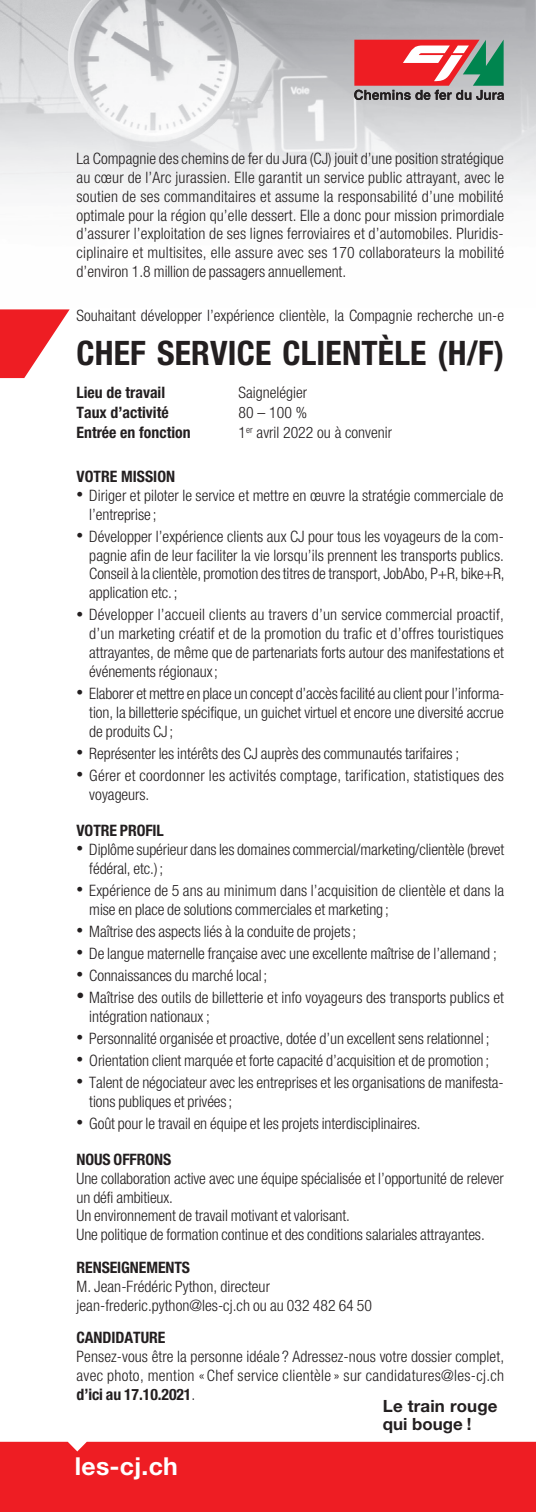
<style>
.page{position:relative;width:536px;height:1512px;background:#fff}
.page>*{position:absolute;margin:0;border:0;box-sizing:border-box;transform-origin:0 0}
.t1{font:700 condensed 33.75px "Helvetica Neue LT Std";letter-spacing:.005em;color:#231f20}
.t2{font:700 24.75px "Helvetica Neue LT Std";letter-spacing:.01em;color:#fff}
.t3{font:700 16.88px/18px "Helvetica Neue LT Std";letter-spacing:.01em;color:#231f20}
.t4{font:300 condensed 15.75px/18.9px "Helvetica Neue LT Std";letter-spacing:-.005em;color:#231f20}
.t5{font:700 condensed 15.75px "Helvetica Neue LT Std";color:#231f20}
.t6{font:300 condensed 15.75px/18.9px "Helvetica Neue LT Std";letter-spacing:.015em;color:#231f20}
.s1{font-size:13.5px}
.s2{font-weight:700}
</style>
<div class="page">
<img style="left:0;top:0;width:536px;height:197px">
<svg style="left:0;top:309px;width:70px;height:69px"></svg>
<div style="left:0;top:1441px;width:536px;height:71px;background:#ee1d23"></div>
<svg style="left:354px;top:40px;width:150px;height:60px;background:#b86865"></svg>
<p class="t4" style="left:77px;top:149px;width:429px;text-align:justify">La Compagnie des chemins de fer du Jura (CJ) jouit d’une position stratégique au cœur de l’Arc jurassien. Elle garantit un service public attrayant, avec le soutien de ses commanditaires et assume la responsabilité d’une mobilité optimale pour la région qu’elle dessert. Elle a donc pour mission primordiale d’assurer l’exploitation de ses lignes ferroviaires et d’automobiles. Pluridis&shy;ciplinaire et multisites, elle assure avec ses 170 collaborateurs la mobilité d’environ 1.8 million de passagers annuellement.</p>
<p class="t4" style="left:77px;top:305px;width:429px">Souhaitant développer l’expérience clientèle, la Compagnie recherche un-e</p>
<h1 class="t1" style="left:77px;top:332px;width:429px">CHEF SERVICE CLIENTÈLE (H/F)</h1>
<p class="t5" style="left:77px;top:383px;width:90px">Lieu de travail</p>
<p class="t4" style="left:239px;top:383px;width:70px">Saignelégier</p>
<p class="t5" style="left:77px;top:403px;width:94px">Taux d’activité</p>
<p class="t4" style="left:239px;top:403px;width:70px">80 – 100 %</p>
<p class="t5" style="left:77px;top:423px;width:115px">Entrée en fonction</p>
<p class="t4" style="left:239px;top:423px;width:155px">1<sup>er</sup> avril 2022 ou à convenir</p>
<p class="t5" style="left:77px;top:466px;width:100px">VOTRE MISSION</p>
<p class="t4" style="left:89px;top:485px;width:416px;text-indent:-13px"><span class="s1">•</span> Diriger et piloter le service et mettre en œuvre la stratégie commerciale de l’entreprise ;</p>
<p class="t4" style="left:89px;top:526px;width:417px;text-align:justify;text-indent:-13px"><span class="s1">•</span> Développer l’expérience clients aux CJ pour tous les voyageurs de la com&shy;pagnie afin de leur faciliter la vie lorsqu’ils prennent les transports publics.<br>Conseil à la clientèle, promotion des titres de transport, JobAbo, P+R, bike+R, application etc.;</p>
<p class="t4" style="left:89px;top:605px;width:416px;text-align:justify;text-indent:-13px"><span class="s1">•</span> Développer l’accueil clients au travers d’un service commercial proactif, d’un marketing créatif et de la promotion du trafic et d’offres touristiques attrayantes, de même que de partenariats forts autour des manifestations et événements régionaux;</p>
<p class="t4" style="left:89px;top:684px;width:416px;text-align:justify;text-indent:-13px"><span class="s1">•</span> Elaborer et mettre en place un concept d’accès facilité au client pour l’informa&shy;tion, la billetterie spécifique, un guichet virtuel et encore une diversité accrue de produits CJ ;</p>
<p class="t4" style="left:77px;top:744px;width:384px"><span class="s1">•</span> Représenter les intérêts des CJ auprès des communautés tarifaires ;</p>
<p class="t6" style="left:89px;top:766px;width:416px;text-indent:-13px"><span class="s1">•</span> Gérer et coordonner les activités comptage, tarification, statistiques des voyageurs.</p>
<p class="t5" style="left:77px;top:820px;width:89px">VOTRE PROFIL</p>
<p class="t4" style="left:89px;top:839px;width:416px;text-indent:-13px"><span class="s1">•</span> Diplôme supérieur dans les domaines commercial/marketing/clientèle (brevet fédéral, etc.);</p>
<p class="t4" style="left:89px;top:880px;width:416px;text-indent:-13px"><span class="s1">•</span> Expérience de 5 ans au minimum dans l’acquisition de clientèle et dans la mise en place de solutions commerciales et marketing ;</p>
<p class="t4" style="left:77px;top:921px;width:281px"><span class="s1">•</span> Maîtrise des aspects liés à la conduite de projets;</p>
<p class="t4" style="left:77px;top:943px;width:422px"><span class="s1">•</span> De langue maternelle française avec une excellente maîtrise de l’allemand ;</p>
<p class="t4" style="left:77px;top:965px;width:192px"><span class="s1">•</span> Connaissances du marché local;</p>
<p class="t4" style="left:89px;top:988px;width:416px;text-indent:-13px">• Maîtrise des outils de billetterie et info voyageurs des transports publics et intégration nationaux ;</p>
<p class="t4" style="left:77px;top:1029px;width:414px"><span class="s1">•</span> Personnalité organisée et proactive, dotée d’un excellent sens relationnel ;</p>
<p class="t4" style="left:77px;top:1051px;width:414px"><span class="s1">•</span> Orientation client marquée et forte capacité d’acquisition et de promotion ;</p>
<p class="t4" style="left:89px;top:1073px;width:416px;text-indent:-13px"><span class="s1">•</span> Talent de négociateur avec les entreprises et les organisations de manifesta&shy;tions publiques et privées;</p>
<p class="t4" style="left:77px;top:1114px;width:346px"><span class="s1">•</span> Goût pour le travail en équipe et les projets interdisciplinaires.</p>
<p class="t5" style="left:77px;top:1149px;width:96px">NOUS OFFRONS</p>
<p class="t4" style="left:77px;top:1168px;width:429px">Une collaboration active avec une équipe spécialisée et l’opportunité de relever un défi ambitieux.<br>Un environnement de travail motivant et valorisant.<br>Une politique de formation continue et des conditions salariales attrayantes.</p>
<p class="t5" style="left:77px;top:1257px;width:115px">RENSEIGNEMENTS</p>
<p class="t4" style="left:77px;top:1276px;width:297px">M. Jean-Frédéric Python, directeur jean-frederic.python@les-cj.ch ou au 032 482 64 50</p>
<p class="t5" style="left:77px;top:1328px;width:90px">CANDIDATURE</p>
<p class="t4" style="left:77px;top:1346px;width:429px;text-align:justify">Pensez-vous être la personne idéale ? Adressez-nous votre dossier complet, avec photo, mention « Chef service clientèle » sur candidatures@les-cj.ch <span class="s2">d’ici au 17.10.2021</span>.</p>
<p class="t3" style="left:383px;top:1397px;width:116px">Le train rouge qui bouge !</p>
<h2 class="t2" style="left:75px;top:1450px;width:104px">les-cj.ch</h2>
</div>
